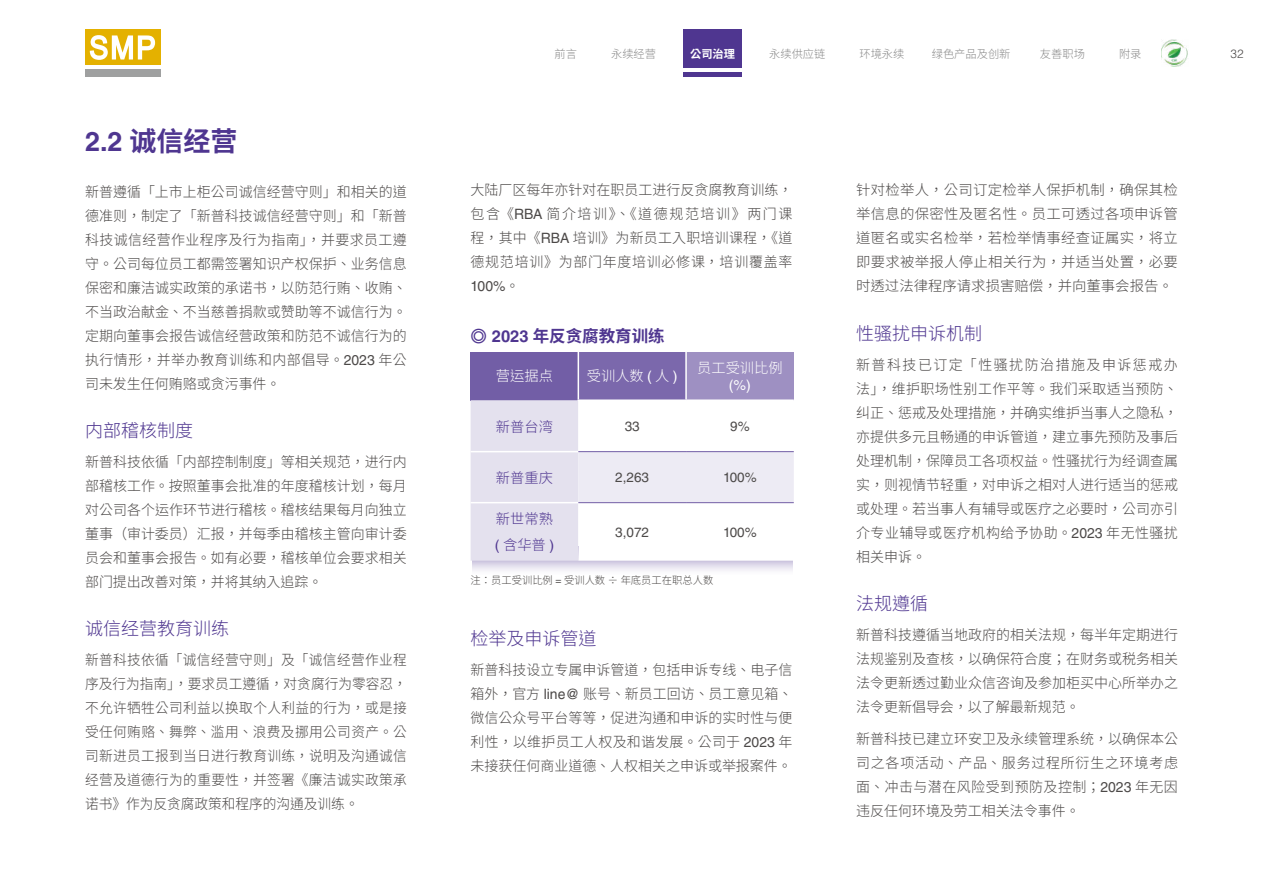
<style>
.page{position:relative;width:1263px;height:893px;background:#fff}
.page>*{position:absolute;margin:0;border:0;box-sizing:border-box;transform-origin:0 0}
.t1{font:700 27px "Noto Sans CJ Ktc";color:#4f3690}
.t2{font:300 18px "Noto Sans CJ Ktc";color:#4f3690}
.t3{font:700 16.5px "Noto Sans CJ Ktc";color:#4f3690}
.t4{font:300 14.25px/24px "Noto Sans CJ Ktc";color:#4c4948;text-align:justify}
.t5{font:300 14.25px/24px "Noto Sans CJ Ktc";color:#4c4948;text-align:justify;scale:.96 1}
.t6{font:300 14.25px "Noto Sans CJ Ktc";color:#fff}
.t7{font:300 14.25px/26.7px "Noto Sans CJ Ktc";color:#4f3690}
.t8{font:14.25px "Helvetica LT Std";color:#4c4948}
.t9{font:14.25px "Helvetica LT Std";color:#fff}
.t10{font:13.5px "Helvetica LT Std";color:#4c4948}
.t11{font:300 12px "Helvetica LT Std";color:#4c4948}
.t12{font:300 11.25px "Noto Sans CJ Ktc";color:#878787}
.t13{font:700 11.25px "Noto Sans CJ Ktc";color:#fff}
.t14{font:300 10.5px "Noto Sans CJ Ktc";color:#4c4948}
.s1{font-family:"Helvetica LT Std"}
.s2{font-family:"Helvetica LT Std";font-weight:400}
.s3{font-family:"Noto Sans CJ Ktc";font-weight:300}
.s4{font-family:"DF Hei Std W7";font-weight:400}
</style>
<div class="page">
<svg style="left:472px;top:561px;width:320px;height:10px"></svg>
<div style="left:471px;top:352px;width:107px;height:48px;background:#725ea6"></div>
<div style="left:578px;top:352px;width:108px;height:48px;background:#7b68ac"></div>
<div style="left:686px;top:352px;width:108px;height:48px;background:#9e90c2"></div>
<svg style="left:471px;top:400px;width:323px;height:161px"></svg>
<hr style="left:578px;top:352px;width:1px;height:47px;background:#fff">
<hr style="left:578px;top:399px;width:108px;height:2px;background:#fff">
<hr style="left:685px;top:352px;width:2px;height:47px;background:#fff">
<hr style="left:686px;top:399px;width:108px;height:2px;background:#fff">
<hr style="left:471px;top:451px;width:107px;height:1px;background:#fff">
<hr style="left:578px;top:451px;width:108px;height:1px;background:#725ea6">
<hr style="left:686px;top:451px;width:108px;height:1px;background:#725ea6">
<hr style="left:471px;top:502px;width:107px;height:1px;background:#fff">
<hr style="left:578px;top:502px;width:108px;height:1px;background:#725ea6">
<hr style="left:686px;top:502px;width:108px;height:1px;background:#725ea6">
<div style="left:85px;top:30px;width:76px;height:35px;background:#e4b100"></div>
<svg style="left:90px;top:35px;width:65px;height:25px"></svg>
<div style="left:85px;top:69px;width:76px;height:8px;background:#9fa0a0"></div>
<img style="left:1161px;top:40px;width:27px;height:27px">
<div style="left:683px;top:72px;width:59px;height:5px;background:#4f3690"></div>
<div style="left:683px;top:30px;width:59px;height:38px;background:#4f3690"></div>
<h1 class="t1" style="left:85px;top:126px;width:154px"><span class="s1">2.2</span> 诚信经营</h1>
<p class="t4" style="left:85px;top:180px;width:323px">新普遵循「上市上柜公司诚信经营守则」和相关的道德准则，制定了「新普科技诚信经营守则」和「新普科技诚信经营作业程序及行为指南」，并要求员工遵守。公司每位员工都需签署知识产权保护、业务信息保密和廉洁诚实政策的承诺书，以防范行贿、收贿、不当政治献金、不当慈善捐款或赞助等不诚信行为。定期向董事会报告诚信经营政策和防范不诚信行为的执行情形，并举办教育训练和内部倡导。<span class="s2">2023</span> 年公司未发生任何贿赂或贪污事件。</p>
<p class="t2" style="left:85px;top:420px;width:109px">内部稽核制度</p>
<p class="t4" style="left:85px;top:450px;width:323px">新普科技依循「内部控制制度」等相关规范，进行内部稽核工作。按照董事会批准的年度稽核计划，每月对公司各个运作环节进行稽核。稽核结果每月向独立董事（审计委员）汇报，并每季由稽核主管向审计委员会和董事会报告。如有必要，稽核单位会要求相关部门提出改善对策，并将其纳入追踪。</p>
<p class="t2" style="left:85px;top:619px;width:145px">诚信经营教育训练</p>
<p class="t5" style="left:85px;top:648px;width:337px">新普科技依循「诚信经营守则」及「诚信经营作业程序及行为指南」，要求员工遵循，对贪腐行为零容忍，不允许牺牲公司利益以换取个人利益的行为，或是接受任何贿赂、舞弊、滥用、浪费及挪用公司资产。公司新进员工报到当日进行教育训练，说明及沟通诚信经营及道德行为的重要性，并签署《廉洁诚实政策承诺书》作为反贪腐政策和程序的沟通及训练。</p>
<p class="t12" style="left:555px;top:48px;width:24px">前言</p>
<p class="t12" style="left:611px;top:48px;width:46px">永续经营</p>
<p class="t13" style="left:690px;top:48px;width:46px">公司治理</p>
<p class="t12" style="left:769px;top:48px;width:58px">永续供应链</p>
<p class="t12" style="left:859px;top:48px;width:46px">环境永续</p>
<p class="t12" style="left:932px;top:48px;width:80px">绿色产品及创新</p>
<p class="t12" style="left:1040px;top:48px;width:46px">友善职场</p>
<p class="t12" style="left:1119px;top:47px;width:24px">附录</p>
<p class="t11" style="left:1230px;top:47px;width:15px">32</p>
<p class="t4" style="left:471px;top:178px;width:323px">大陆厂区每年亦针对在职员工进行反贪腐教育训练，包含《<span class="s2">RBA</span> 简介培训》、《道德规范培训》两门课程，其中《<span class="s2">RBA</span> 培训》为新员工入职培训课程，《道德规范培训》为部门年度培训必修课，培训覆盖率</p>
<p class="t8" style="left:471px;top:278px;width:50px">100%<span class="s3">。</span></p>
<p class="t3" style="left:471px;top:327px;width:196px"><span class="s4">◎</span> <span class="s1">2023</span> 年反贪腐教育训练</p>
<p class="t6" style="left:496px;top:368px;width:58px">营运据点</p>
<p class="t6" style="left:587px;top:368px;width:92px">受训人数 <span class="s2">(</span> 人 <span class="s2">)</span></p>
<p class="t6" style="left:697px;top:360px;width:87px">员工受训比例</p>
<p class="t9" style="left:729px;top:377px;width:24px">(%)</p>
<p class="t7" style="left:496px;top:413px;width:58px">新普台湾</p>
<p class="t10" style="left:625px;top:419px;width:17px">33</p>
<p class="t10" style="left:730px;top:419px;width:21px">9%</p>
<p class="t7" style="left:496px;top:464px;width:58px">新普重庆</p>
<p class="t10" style="left:615px;top:470px;width:35px">2,263</p>
<p class="t10" style="left:723px;top:470px;width:35px">100%</p>
<p class="t7" style="left:495px;top:505px;width:61px">新世常熟<span class="s2">(</span> 含华普 <span class="s2">)</span></p>
<p class="t10" style="left:615px;top:524px;width:35px">3,072</p>
<p class="t10" style="left:723px;top:524px;width:35px">100%</p>
<p class="t14" style="left:471px;top:575px;width:244px">注：员工受训比例 <span class="s2">=</span> 受训人数 ÷ 年底员工在职总人数</p>
<p class="t2" style="left:471px;top:628px;width:127px">检举及申诉管道</p>
<p class="t4" style="left:471px;top:658px;width:323px">新普科技设立专属申诉管道，包括申诉专线、电子信箱外，官方 <span class="s2">line@</span> 账号、新员工回访、员工意见箱、微信公众号平台等等，促进沟通和申诉的实时性与便利性，以维护员工人权及和谐发展。公司于 <span class="s2">2023</span> 年未接获任何商业道德、人权相关之申诉或举报案件。</p>
<p class="t4" style="left:856px;top:178px;width:323px">针对检举人，公司订定检举人保护机制，确保其检举信息的保密性及匿名性。员工可透过各项申诉管道匿名或实名检举，若检举情事经查证属实，将立即要求被举报人停止相关行为，并适当处置，必要时透过法律程序请求损害赔偿，并向董事会报告。</p>
<p class="t2" style="left:856px;top:323px;width:127px">性骚扰申诉机制</p>
<p class="t4" style="left:856px;top:353px;width:323px">新普科技已订定「性骚扰防治措施及申诉惩戒办法」，维护职场性别工作平等。我们采取适当预防、纠正、惩戒及处理措施，并确实维护当事人之隐私，亦提供多元且畅通的申诉管道，建立事先预防及事后处理机制，保障员工各项权益。性骚扰行为经调查属实，则视情节轻重，对申诉之相对人进行适当的惩戒或处理。若当事人有辅导或医疗之必要时，公司亦引介专业辅导或医疗机构给予协助。<span class="s2">2023</span> 年无性骚扰相关申诉。</p>
<p class="t2" style="left:856px;top:593px;width:73px">法规遵循</p>
<p class="t4" style="left:856px;top:623px;width:323px">新普科技遵循当地政府的相关法规，每半年定期进行法规鉴别及查核，以确保符合度；在财务或税务相关法令更新透过勤业众信咨询及参加柜买中心所举办之法令更新倡导会，以了解最新规范。</p>
<p class="t4" style="left:856px;top:727px;width:323px">新普科技已建立环安卫及永续管理系统，以确保本公司之各项活动、产品、服务过程所衍生之环境考虑面、冲击与潜在风险受到预防及控制；<span class="s2">2023</span> 年无因违反任何环境及劳工相关法令事件。</p>
</div>
